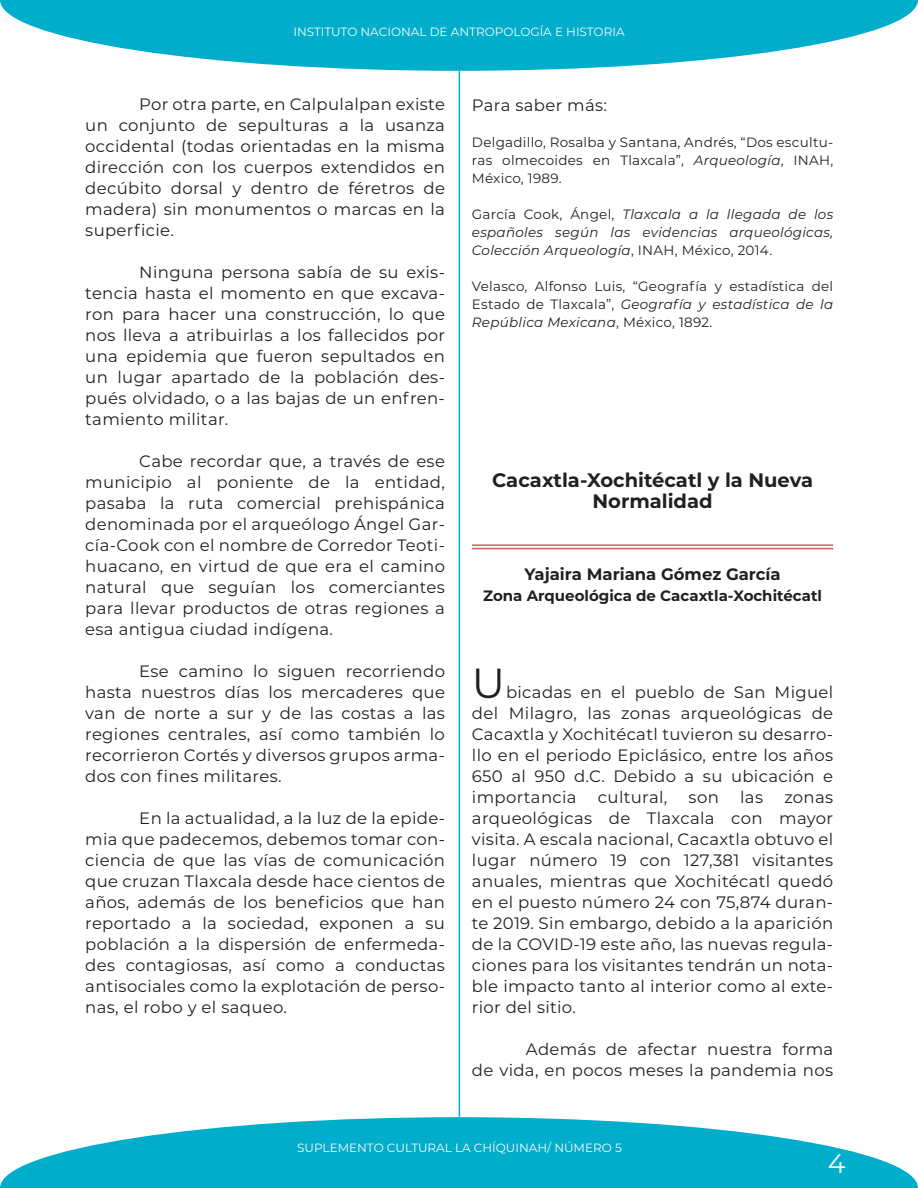
<style>
.page{position:relative;width:918px;height:1188px;background:#fff}
.page>*{position:absolute;margin:0;border:0;box-sizing:border-box;transform-origin:0 0}
.t1{font:42px "Montserrat";color:#231f20}
.t2{font:27px "Montserrat";color:#fbfbfa}
.t3{font:700 19.5px/21px "Montserrat";color:#231f20;text-align:center}
.t4{font:16.5px/21px "Montserrat";letter-spacing:.02em;color:#231f20;text-align:justify}
.t5{font:700 16.5px "Montserrat";color:#231f20}
.t6{font:700 15px "Montserrat";color:#231f20}
.t7{font:13.5px/18px "Montserrat";letter-spacing:.02em;color:#231f20;text-align:justify}
.t8{font:italic 13.5px/18px "Montserrat";letter-spacing:.02em;color:#231f20;text-align:justify}
.t9{font:12px "Montserrat";color:#fbfbfa}
.s1{font-style:italic}
.s2{font-style:normal}
</style>
<div class="page">
<svg style="left:0;top:0;width:918px;height:71px;fill:#00adcb"></svg>
<svg style="left:0;top:1117px;width:918px;height:71px;fill:#00adcb"></svg>
<hr style="left:459px;top:71px;width:1px;height:1046px;background:#00adcb">
<hr style="left:472px;top:544px;width:361px;height:2px;background:#c2373c">
<hr style="left:472px;top:548px;width:361px;height:1px;background:#c2373c">
<p class="t9" style="left:293px;top:23px;width:333px">INSTITUTO NACIONAL DE ANTROPOLOGÍA E HISTORIA</p>
<p class="t4" style="left:85px;top:93px;width:361px;text-indent:54px">Por otra parte, en Calpulalpan existe un conjunto de sepulturas a la usanza occidental (todas orientadas en la misma dirección con los cuerpos extendidos en decúbito dorsal y dentro de féretros de madera) sin monumentos o marcas en la superficie.</p>
<p class="t4" style="left:85px;top:261px;width:361px;text-indent:54px">Ninguna persona sabía de su exis&shy;tencia hasta el momento en que excava&shy;ron para hacer una construcción, lo que nos lleva a atribuirlas a los fallecidos por una epidemia que fueron sepultados en un lugar apartado de la población des&shy;pués olvidado, o a las bajas de un enfren&shy;tamiento militar.</p>
<p class="t4" style="left:85px;top:450px;width:361px;text-indent:54px">Cabe recordar que, a través de ese municipio al poniente de la entidad, pasaba la ruta comercial prehispánica denominada por el arqueólogo Ángel Gar&shy;cía-Cook con el nombre de Corredor Teoti&shy;huacano, en virtud de que era el camino natural que seguían los comerciantes para llevar productos de otras regiones a esa antigua ciudad indígena.</p>
<p class="t4" style="left:85px;top:660px;width:361px;text-indent:54px">Ese camino lo siguen recorriendo hasta nuestros días los mercaderes que van de norte a sur y de las costas a las regiones centrales, así como también lo recorrieron Cortés y diversos grupos arma&shy;dos con fines militares.</p>
<p class="t4" style="left:85px;top:807px;width:361px;text-indent:54px">En la actualidad, a la luz de la epide&shy;mia que padecemos, debemos tomar con&shy;ciencia de que las vías de comunicación que cruzan Tlaxcala desde hace cientos de años, además de los beneficios que han reportado a la sociedad, exponen a su población a la dispersión de enfermeda&shy;des contagiosas, así como a conductas antisociales como la explotación de perso&shy;nas, el robo y el saqueo.</p>
<p class="t4" style="left:472px;top:94px;width:137px">Para saber más:</p>
<p class="t7" style="left:472px;top:133px;width:363px">Delgadillo, Rosalba y Santana, Andrés, “Dos escultu&shy;ras olmecoides en Tlaxcala”, <span class="s1">Arqueología</span>, INAH, México, 1989.</p>
<p class="t8" style="left:472px;top:205px;width:363px"><span class="s2">García Cook, Ángel,</span> Tlaxcala a la llegada de los españoles según las evidencias arqueológicas, Colección Arqueología<span class="s2">, INAH, México, 2014.</span></p>
<p class="t7" style="left:472px;top:277px;width:363px">Velasco, Alfonso Luis, “Geografía y estadística del Estado de Tlaxcala”, <span class="s1">Geografía y estadística de la República Mexicana</span>, México, 1892.</p>
<p class="t3" style="left:492px;top:468px;width:323px">Cacaxtla-Xochitécatl y la Nueva<br>Normalidad</p>
<p class="t5" style="left:524px;top:563px;width:258px">Yajaira Mariana Gómez García</p>
<p class="t6" style="left:483px;top:585px;width:340px">Zona Arqueológica de Cacaxtla-Xochitécatl</p>
<h1 class="t1" style="left:472px;top:654px;width:35px">U</h1>
<p class="t4" style="left:472px;top:681px;width:363px;text-indent:34px">bicadas en el pueblo de San Miguel del Milagro, las zonas arqueológicas de Cacaxtla y Xochitécatl tuvieron su desarro&shy;llo en el periodo Epiclásico, entre los años 650 al 950 d.C. Debido a su ubicación e importancia</p>
<p class="t4" style="left:598px;top:786px;width:71px">cultural,</p>
<p class="t4" style="left:689px;top:786px;width:32px">son</p>
<p class="t4" style="left:740px;top:786px;width:24px">las</p>
<p class="t4" style="left:472px;top:786px;width:363px;text-indent:312px">zonas arqueológicas de Tlaxcala con mayor visita. A escala nacional, Cacaxtla obtuvo el lugar número 19 con 127,381 visitantes anuales, mientras que Xochitécatl quedó en el puesto número 24 con 75,874 duran&shy;te 2019. Sin embargo, debido a la aparición de la COVID-19 este año, las nuevas regula&shy;ciones para los visitantes tendrán un nota&shy;ble impacto tanto al interior como al exte&shy;rior del sitio.</p>
<p class="t4" style="left:472px;top:1038px;width:363px;text-align:right">Además de afectar nuestra forma<br>de vida, en pocos meses la pandemia nos</p>
<p class="t9" style="left:297px;top:1139px;width:326px">SUPLEMENTO CULTURAL LA CHÍQUINAH/ NÚMERO 5</p>
<h2 class="t2" style="left:828px;top:1145px;width:19px">4</h2>
</div>
